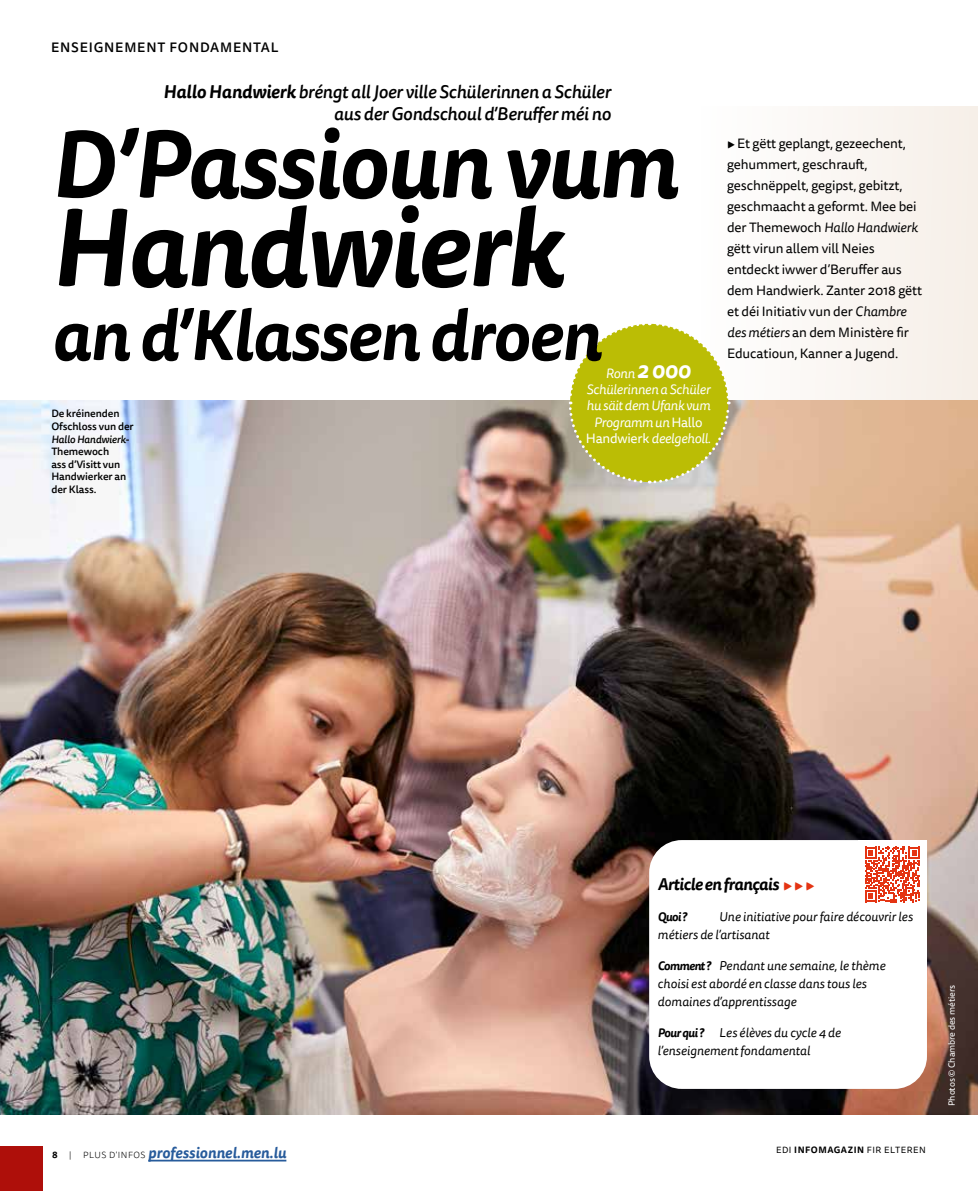
<style>
.page{position:relative;width:978px;height:1191px;background:#fff}
.page>*{position:absolute;margin:0;border:0;box-sizing:border-box;transform-origin:0 0}
.t1{font:italic 700 108px "Tisa Sans Pro";letter-spacing:-.02em;color:#000}
.t2{font:italic 700 93.45px "Tisa Sans Pro";letter-spacing:-.02em;color:#000}
.t3{font:italic 700 69.75px "Tisa Sans Pro";letter-spacing:-.02em;color:#000}
.t4{font:italic 500 18px/21.6px "Tisa Sans Pro";letter-spacing:-.01em;color:#000;text-align:right}
.t5{font:italic 700 16.5px "Tisa Sans Pro";letter-spacing:-.03em;color:#000}
.t6{font:italic 700 15px "Tisa Sans Pro";color:#275b9b}
.t7{font:13.5px/21px "Tisa Sans Pro";letter-spacing:-.01em;color:#000}
.t8{font:italic 13.5px/16.2px "Tisa Sans Pro";letter-spacing:-.02em;color:#fff;text-align:center}
.t9{font:500 13.5px "Tisa Sans Pro";letter-spacing:.06em;color:#000}
.t10{font:italic 12.75px/18px "Tisa Sans Pro";color:#000}
.t11{font:italic 700 12px "Tisa Sans Pro";color:#000}
.t12{font:500 10.5px/12.6px "Tisa Sans Pro";letter-spacing:-.01em;color:#000}
.t13{font:9px "Tisa Sans Pro";letter-spacing:.06em;color:#000}
.t14{font:9px "Tisa Sans Pro";letter-spacing:-.01em;color:#fff}
.t15{font:700 9px "Tisa Sans Pro";color:#000}
.t16{font:300 9px "Tisa Sans Pro";color:#000}
.s1{font-weight:700}
.s2{font-style:italic}
.s3{font-weight:700;font-size:22.5px}
.s4{font-style:normal}
.s5{font-family:"Tisa Pro";font-weight:300}
.s6{font-weight:500;font-style:normal;font-size:15px;color:#e43413}
.s7{font-weight:700;font-size:12px}
.s8{font-weight:300;font-style:normal;font-size:9px;color:#000}
</style>
<div class="page">
<div style="left:702px;top:106px;width:276px;height:746px;background:#faf6f3"></div>
<img style="left:0;top:400px;width:978px;height:714px">
<div style="left:0;top:1146px;width:42px;height:45px;background:#ae0f0a"></div>
<svg style="left:567px;top:321px;width:164px;height:164px;background:#c5c53f"></svg>
<hr style="left:148px;top:1159px;width:138px;height:2px;background:#275b9b">
<div style="left:649px;top:840px;width:278px;height:249px;background:#fff;border-radius:32px"></div>
<div style="left:858px;top:840px;width:69px;height:69px;background:#fff"></div>
<svg style="left:865px;top:846px;width:55px;height:56px"></svg>
<p class="t9" style="left:51px;top:38px;width:229px">ENSEIGNEMENT FONDAMENTAL</p>
<h3 class="t4" style="left:164px;top:81px;width:449px"><span class="s1">Hallo Handwierk</span> bréngt all Joer ville Schülerinnen a Schüler aus der Gondschoul d’Beruffer méi no</h3>
<h2 class="t2" style="left:51px;top:95px;width:628px">D’Passioun vum</h2>
<h1 class="t1" style="left:51px;top:168px;width:514px">Handwierk</h1>
<h3 class="t3" style="left:51px;top:284px;width:552px">an d’Klassen droen</h3>
<p class="t12" style="left:51px;top:407px;width:84px">De kréinenden<br>Ofschloss vun der<br><span class="s2">Hallo Handwierk</span>-<br>Themewoch<br>ass d’Visitt vun<br>Handwierker an der Klass.</p>
<p class="t8" style="left:586px;top:365px;width:126px">Ronn <span class="s3">2 000<br></span>Schülerinnen a Schüler hu säit dem Ufank vum<br>Programm un <span class="s4">Hallo<br>Handwierk</span> deelgeholl.</p>
<p class="t7" style="left:727px;top:133px;width:197px"><span class="s5">▸</span> Et gëtt geplangt, gezeechent, gehummert, geschrauft, geschnëppelt, gegipst, gebitzt, geschmaacht a geformt. Mee bei der Themewoch <span class="s2">Hallo Handwierk </span>gëtt virun allem vill Neies entdeckt iwwer d’Beruffer aus dem Handwierk. Zanter 2018 gëtt et déi Initiativ vun der <span class="s2">Chambre des métiers</span> an dem Ministère fir<br>Educatioun, Kanner a Jugend.</p>
<p class="t5" style="left:658px;top:872px;width:158px">Article en français <span class="s6">▸ ▸ ▸</span></p>
<p class="t11" style="left:658px;top:908px;width:31px">Quoi ?</p>
<p class="t10" style="left:658px;top:908px;width:257px;text-indent:62px">Une initiative pour faire découvrir les métiers de l’artisanat</p>
<p class="t10" style="left:658px;top:956px;width:229px"><span class="s7">Comment ?</span> Pendant une semaine, le thème choisi est abordé en classe dans tous les domaines d’apprentissage</p>
<p class="t10" style="left:658px;top:1023px;width:185px"><span class="s7">Pour qui ?</span> Les élèves du cycle 4 de l’enseignement fondamental</p>
<p class="t15" style="left:52px;top:1147px;width:7px">8</p>
<p class="t16" style="left:69px;top:1148px;width:4px">|</p>
<p class="t6" style="left:83px;top:1141px;width:205px"><span class="s8">PLUS D'INFOS</span> professionnel.men.lu</p>
<p class="t13" style="left:776px;top:1144px;width:151px">EDI <span class="s1">INFOMAGAZIN</span> FIR ELTEREN</p>
<p class="t14" style="left:946px;top:1106px;width:123px;rotate:-90deg">Photos © Chambre des métiers</p>
</div>
